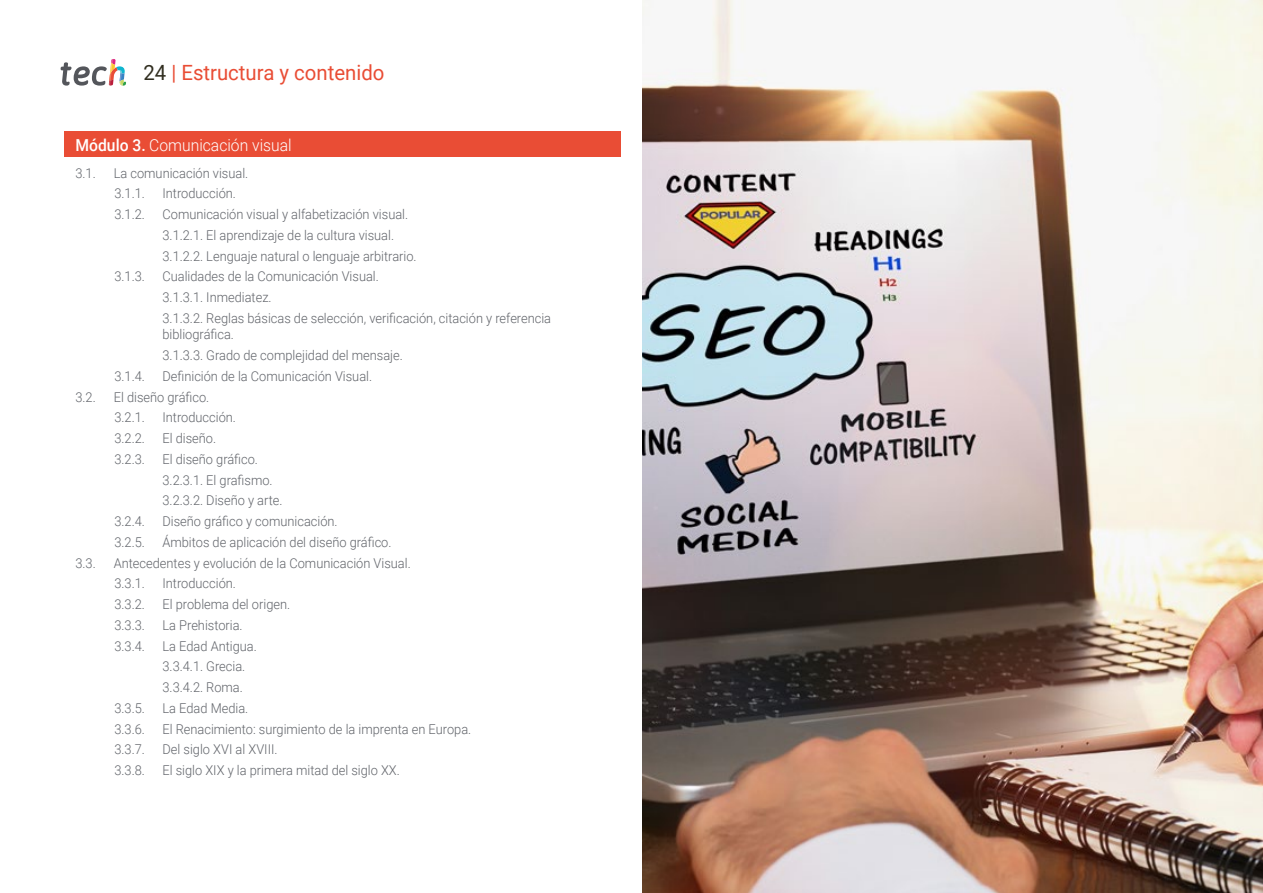
<style>
.page{position:relative;width:1263px;height:893px;background:#fff}
.page>*{position:absolute;margin:0;border:0;box-sizing:border-box;transform-origin:0 0}
.t1{font:21px "Roboto";color:#e94d35}
.t2{font:300 16.5px "Roboto";color:#fff;scale:.95 1}
.t3{font:300 13.5px/20.7px "Roboto";color:#61646a;scale:.95 1}
.s1{color:#312e20}
.s2{font-weight:500}
</style>
<div class="page">
<svg style="left:61px;top:59px;width:65px;height:27px"></svg>
<div style="left:64px;top:132px;width:557px;height:25px;background:#e94d35"></div>
<img style="left:642px;top:0;width:621px;height:893px">
<h1 class="t1" style="left:144px;top:57px;width:242px"><span class="s1">24</span> | Estructura y contenido</h1>
<p class="t2" style="left:75px;top:133px;width:229px"><span class="s2">Módulo 3.</span> Comunicación visual</p>
<p class="t3" style="left:75px;top:162px;width:23px">3.1.</p>
<p class="t3" style="left:114px;top:162px;width:143px">La comunicación visual.<br>3.1.1.</p>
<p class="t3" style="left:162px;top:183px;width:79px">Introducción.</p>
<p class="t3" style="left:114px;top:204px;width:34px">3.1.2.</p>
<p class="t3" style="left:162px;top:204px;width:269px">Comunicación visual y alfabetización visual.<br>3.1.2.1. El aprendizaje de la cultura visual.<br>3.1.2.2. Lenguaje natural o lenguaje arbitrario.</p>
<p class="t3" style="left:114px;top:266px;width:34px">3.1.3.</p>
<p class="t3" style="left:162px;top:266px;width:411px">Cualidades de la Comunicación Visual.<br>3.1.3.1. Inmediatez.<br>3.1.3.2. Reglas básicas de selección, verificación, citación y referencia</p>
<p class="t3" style="left:162px;top:324px;width:255px">bibliográfica.<br>3.1.3.3. Grado de complejidad del mensaje.</p>
<p class="t3" style="left:114px;top:365px;width:34px">3.1.4.</p>
<p class="t3" style="left:162px;top:365px;width:222px">Definición de la Comunicación Visual.</p>
<p class="t3" style="left:75px;top:386px;width:23px">3.2.</p>
<p class="t3" style="left:114px;top:386px;width:102px">El diseño gráfico.<br>3.2.1.</p>
<p class="t3" style="left:162px;top:407px;width:79px">Introducción.</p>
<p class="t3" style="left:114px;top:428px;width:34px">3.2.2.</p>
<p class="t3" style="left:162px;top:428px;width:58px">El diseño.</p>
<p class="t3" style="left:114px;top:448px;width:34px">3.2.3.</p>
<p class="t3" style="left:162px;top:448px;width:128px">El diseño gráfico.<br>3.2.3.1. El grafismo.<br>3.2.3.2. Diseño y arte.</p>
<p class="t3" style="left:114px;top:511px;width:34px">3.2.4.</p>
<p class="t3" style="left:162px;top:511px;width:186px">Diseño gráfico y comunicación.</p>
<p class="t3" style="left:114px;top:531px;width:34px">3.2.5.</p>
<p class="t3" style="left:162px;top:531px;width:243px">Ámbitos de aplicación del diseño gráfico.</p>
<p class="t3" style="left:75px;top:552px;width:23px">3.3.</p>
<p class="t3" style="left:114px;top:552px;width:314px">Antecedentes y evolución de la Comunicación Visual.<br>3.3.1.</p>
<p class="t3" style="left:162px;top:573px;width:79px">Introducción.</p>
<p class="t3" style="left:114px;top:594px;width:34px">3.3.2.</p>
<p class="t3" style="left:162px;top:594px;width:136px">El problema del origen.</p>
<p class="t3" style="left:114px;top:614px;width:34px">3.3.3.</p>
<p class="t3" style="left:162px;top:614px;width:86px">La Prehistoria.</p>
<p class="t3" style="left:114px;top:635px;width:34px">3.3.4.</p>
<p class="t3" style="left:162px;top:635px;width:101px">La Edad Antigua.<br>3.3.4.1. Grecia.<br>3.3.4.2. Roma.</p>
<p class="t3" style="left:114px;top:697px;width:34px">3.3.5.</p>
<p class="t3" style="left:162px;top:697px;width:92px">La Edad Media.</p>
<p class="t3" style="left:114px;top:718px;width:34px">3.3.6.</p>
<p class="t3" style="left:162px;top:718px;width:327px">El Renacimiento: surgimiento de la imprenta en Europa.</p>
<p class="t3" style="left:114px;top:739px;width:34px">3.3.7.</p>
<p class="t3" style="left:162px;top:739px;width:123px">Del siglo XVI al XVIII.</p>
<p class="t3" style="left:114px;top:760px;width:34px">3.3.8.</p>
<p class="t3" style="left:162px;top:760px;width:251px">El siglo XIX y la primera mitad del siglo XX.</p>
</div>
